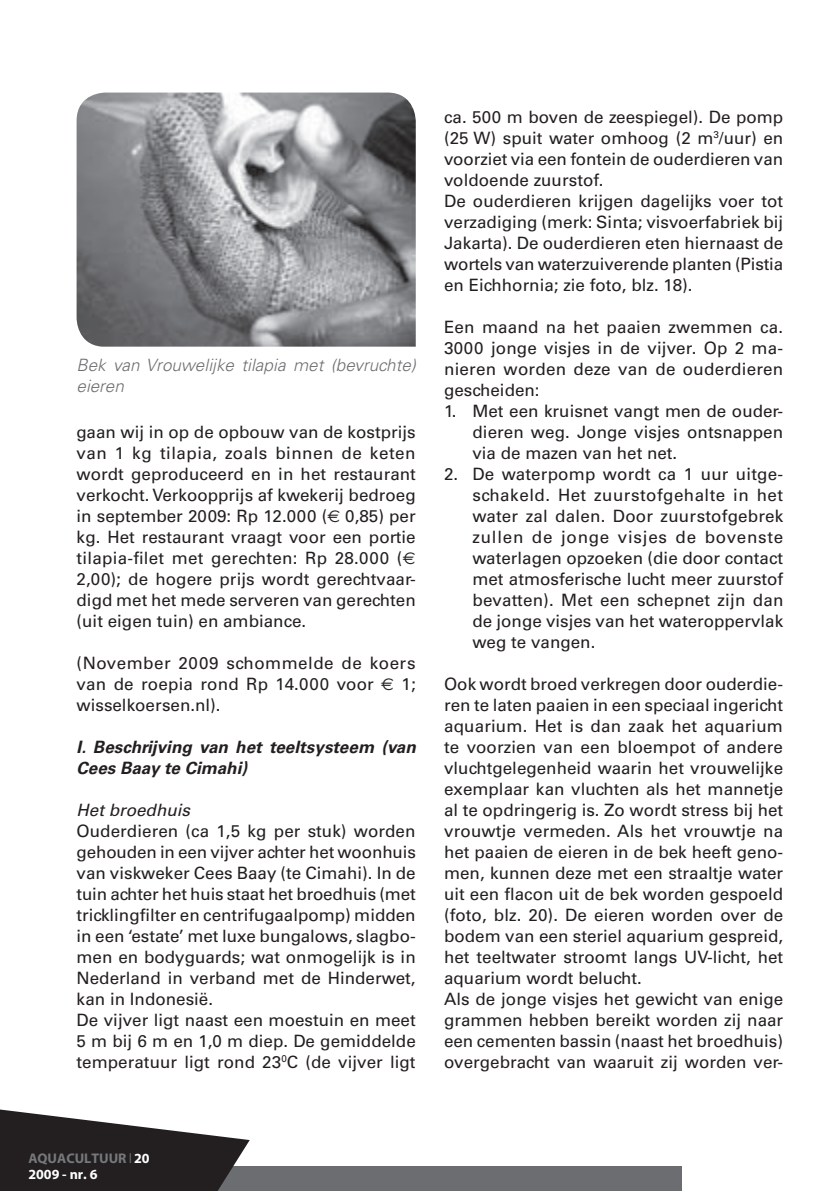
<style>
.page{position:relative;width:840px;height:1191px;background:#fff}
.page>*{position:absolute;margin:0;border:0;box-sizing:border-box;transform-origin:0 0}
.t1{font:17px/21px "Univers";color:#231f20;text-align:justify}
.t2{font:italic 700 17px/21px "Univers";letter-spacing:.005em;color:#231f20}
.t3{font:italic 300 17px/21px "Univers";letter-spacing:.01em;color:#6c6d70}
.t4{font:italic 17px "Univers";color:#231f20}
.t5{font:700 14px/16px "Myriad";color:#76787b}
.s1{font-family:"Euro Sans"}
.s2{color:#fff}
</style>
<div class="page">
<div style="left:0;top:1166px;width:680px;height:25px;background:#6c6d70"></div>
<svg style="left:0;top:1109px;width:249px;height:82px"></svg>
<div style="left:22px;top:1146px;width:143px;height:45px;background:#231f20"></div>
<img style="left:76px;top:93px;width:339px;height:254px">
<p class="t3" style="left:76px;top:354px;width:340px">Bek van Vrouwelijke tilapia met (bevruchte) eieren</p>
<p class="t1" style="left:76px;top:421px;width:340px">gaan wij in op de opbouw van de kostprijs van 1 kg tilapia, zoals binnen de keten wordt geproduceerd en in het restaurant verkocht. Verkoopprijs af kwekerij bedroeg in september 2009: Rp 12.000 (<span class="s1">€</span> 0,85) per kg. Het restaurant vraagt voor een portie tilapia-filet met gerechten: Rp 28.000 (<span class="s1">€ </span>2,00); de hogere prijs wordt gerechtvaar&shy;digd met het mede serveren van gerechten (uit eigen tuin) en ambiance.</p>
<p class="t1" style="left:76px;top:652px;width:340px">(November 2009 schommelde de koers van de roepia rond Rp 14.000 voor <span class="s1">€</span> 1; wisselkoersen.nl).</p>
<p class="t2" style="left:76px;top:736px;width:340px">I. Beschrijving van het teeltsysteem (van<br>Cees Baay te Cimahi)</p>
<p class="t4" style="left:76px;top:799px;width:115px">Het broedhuis</p>
<p class="t1" style="left:76px;top:820px;width:340px;text-align:left">Ouderdieren (ca 1,5 kg per stuk) worden gehouden in een vijver achter het woonhuis van viskweker Cees Baay (te Cimahi). In de tuin achter het huis staat het broedhuis (met tricklingfilter en centrifugaalpomp) midden in een ‘estate’ met luxe bungalows, slagbo&shy;men en bodyguards; wat onmogelijk is in Nederland in verband met de Hinderwet, kan in Indonesië.<br>De vijver ligt naast een moestuin en meet 5 m bij 6 m en 1,0 m diep. De gemiddelde temperatuur ligt rond 23<sup>0</sup>C (de vijver ligt</p>
<p class="t1" style="left:444px;top:106px;width:340px;text-align:left">ca. 500 m boven de zeespiegel). De pomp (25 W) spuit water omhoog (2 m<sup>3</sup>/uur) en voorziet via een fontein de ouderdieren van voldoende zuurstof.<br>De ouderdieren krijgen dagelijks voer tot verzadiging (merk: Sinta; visvoerfabriek bij Jakarta). De ouderdieren eten hiernaast de wortels van waterzuiverende planten (Pistia en Eichhornia; zie foto, blz. 18).</p>
<p class="t1" style="left:444px;top:316px;width:340px">Een maand na het paaien zwemmen ca.<br>3000 jonge visjes in de vijver. Op 2 ma&shy;nieren worden deze van de ouderdieren gescheiden:</p>
<p class="t1" style="left:472px;top:400px;width:312px;text-indent:-28px">1. Met een kruisnet vangt men de ouder&shy;dieren weg. Jonge visjes ontsnappen via de mazen van het net.</p>
<p class="t1" style="left:472px;top:463px;width:312px;text-indent:-28px">2. De waterpomp wordt ca 1 uur uitge&shy;schakeld. Het zuurstofgehalte in het water zal dalen. Door zuurstofgebrek zullen de jonge visjes de bovenste waterlagen opzoeken (die door contact met atmosferische lucht meer zuurstof bevatten). Met een schepnet zijn dan de jonge visjes van het wateroppervlak weg te vangen.</p>
<p class="t1" style="left:444px;top:673px;width:340px;text-align:left">Ook wordt broed verkregen door ouderdie&shy;ren te laten paaien in een speciaal ingericht aquarium. Het is dan zaak het aquarium te voorzien van een bloempot of andere vluchtgelegenheid waarin het vrouwelijke exemplaar kan vluchten als het mannetje al te opdringerig is. Zo wordt stress bij het vrouwtje vermeden. Als het vrouwtje na het paaien de eieren in de bek heeft geno&shy;men, kunnen deze met een straaltje water uit een flacon uit de bek worden gespoeld (foto, blz. 20). De eieren worden over de bodem van een steriel aquarium gespreid, het teeltwater stroomt langs UV-licht, het aquarium wordt belucht.<br>Als de jonge visjes het gewicht van enige grammen hebben bereikt worden zij naar een cementen bassin (naast het broedhuis) overgebracht van waaruit zij worden ver-</p>
<p class="t5" style="left:28px;top:1151px;width:123px">AQUACULTUUR ❘ <span class="s2">20<br>2009 - NR. 6</span></p>
</div>
